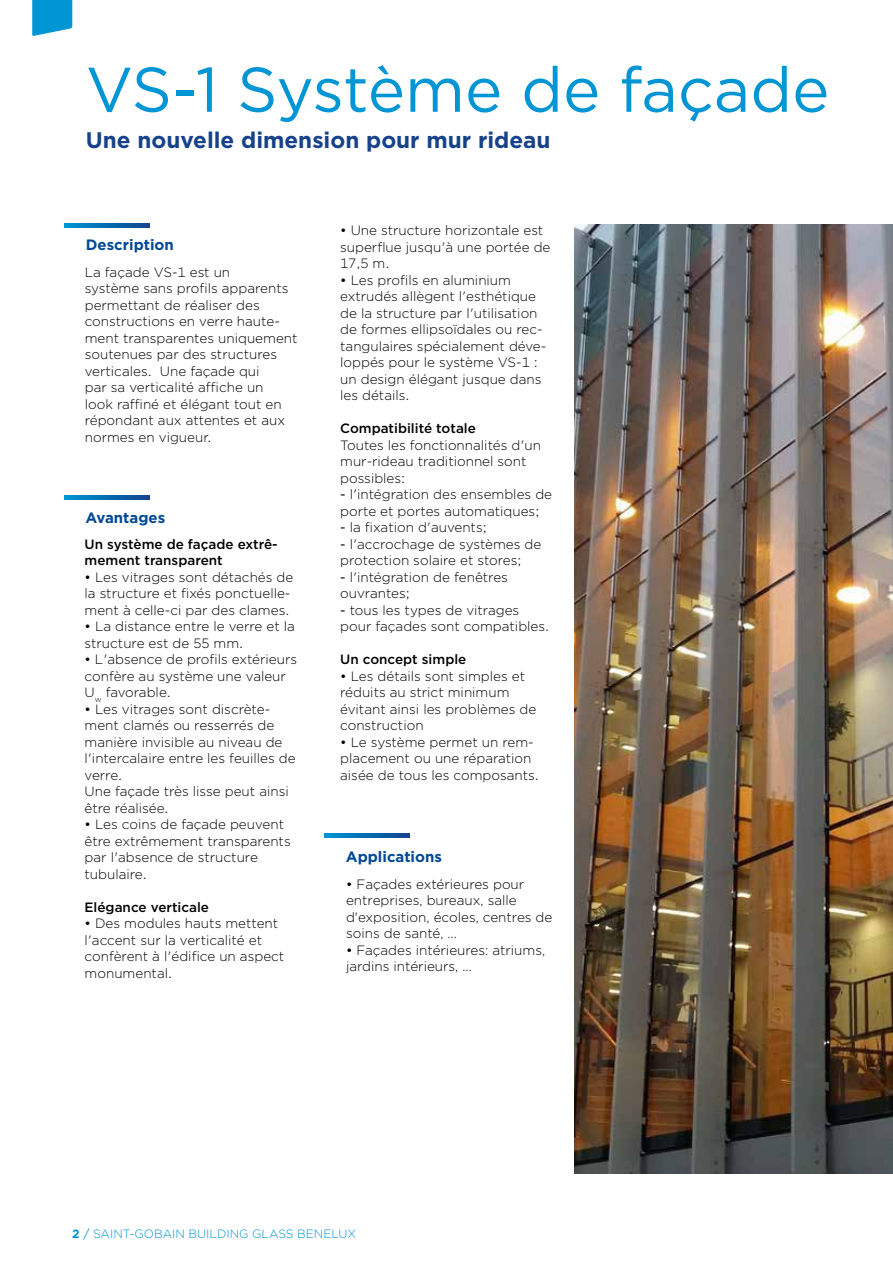
<style>
.page{position:relative;width:893px;height:1263px;background:#fff}
.page>*{position:absolute;margin:0;border:0;box-sizing:border-box;transform-origin:0 0}
.t1{font:63px "Gotham";color:#0095d4}
.t2{font:700 22.5px "Gotham";color:#17428b}
.t3{font:700 15px "Gotham";color:#004996}
.t4{font:300 13.5px/16.5px "Gotham";color:#000}
.t5{font:500 13.5px/16.5px "Gotham";color:#000}
.t6{font:300 12px "Gotham";color:#0095d4}
.s1{font-weight:400}
.s2{font-weight:700}
</style>
<div class="page">
<svg style="left:32px;top:0;width:40px;height:36px"></svg>
<svg style="left:65px;top:223px;width:85px;height:4px"></svg>
<svg style="left:65px;top:495px;width:85px;height:5px"></svg>
<svg style="left:325px;top:833px;width:85px;height:5px"></svg>
<img style="left:574px;top:224px;width:319px;height:950px">
<h1 class="t1" style="left:86px;top:49px;width:745px">VS-1 Système de façade</h1>
<h2 class="t2" style="left:86px;top:125px;width:466px">Une nouvelle dimension pour mur rideau</h2>
<p class="t3" style="left:86px;top:235px;width:90px">Description</p>
<p class="t4" style="left:85px;top:263px;width:214px">La façade VS-1 est un<br>système sans profils apparents permettant de réaliser des constructions en verre haute&shy;ment transparentes uniquement soutenues par des structures verticales. Une façade qui<br>par sa verticalité affiche un<br>look raffiné et élégant tout en répondant aux attentes et aux normes en vigueur.</p>
<p class="t3" style="left:86px;top:507px;width:81px">Avantages</p>
<p class="t5" style="left:85px;top:535px;width:195px">Un système de façade extrê&shy;mement transparent</p>
<p class="t4" style="left:85px;top:568px;width:210px"><span class="s1">•</span> Les vitrages sont détachés de la structure et fixés ponctuelle&shy;ment à celle-ci par des clames.</p>
<p class="t4" style="left:85px;top:618px;width:212px"><span class="s1">•</span> La distance entre le verre et la structure est de 55 mm.</p>
<p class="t4" style="left:85px;top:651px;width:214px"><span class="s1">•</span> L'absence de profils extérieurs confère au système une valeur<br>U<sub>w</sub> favorable.</p>
<p class="t4" style="left:85px;top:700px;width:213px"><span class="s1">•</span> Les vitrages sont discrète&shy;ment clamés ou resserrés de manière invisible au niveau de l'intercalaire entre les feuilles de verre.<br>Une façade très lisse peut ainsi être réalisée.</p>
<p class="t4" style="left:85px;top:816px;width:208px"><span class="s1">•</span> Les coins de façade peuvent être extrêmement transparents par l'absence de structure tubulaire.</p>
<p class="t5" style="left:85px;top:898px;width:126px">Elégance verticale</p>
<p class="t4" style="left:85px;top:915px;width:201px"><span class="s1">•</span> Des modules hauts mettent l'accent sur la verticalité et confèrent à l'édifice un aspect monumental.</p>
<p class="t4" style="left:340px;top:222px;width:212px"><span class="s1">•</span> Une structure horizontale est superflue jusqu'à une portée de<br>17,5 m.</p>
<p class="t4" style="left:340px;top:271px;width:208px"><span class="s1">•</span> Les profils en aluminium extrudés allègent l'esthétique de la structure par l'utilisation de formes ellipsoïdales ou rec&shy;tangulaires spécialement déve&shy;loppés pour le système VS-1 : un design élégant jusque dans les détails.</p>
<p class="t5" style="left:340px;top:420px;width:137px">Compatibilité totale</p>
<p class="t4" style="left:340px;top:436px;width:202px">Toutes les fonctionnalités d'un mur-rideau traditionnel sont possibles:</p>
<p class="t4" style="left:340px;top:486px;width:213px"><span class="s1">-</span> l'intégration des ensembles de porte et portes automatiques;</p>
<p class="t4" style="left:340px;top:519px;width:148px"><span class="s1">-</span> la fixation d'auvents;</p>
<p class="t4" style="left:340px;top:535px;width:203px"><span class="s1">-</span> l'accrochage de systèmes de protection solaire et stores;</p>
<p class="t4" style="left:340px;top:568px;width:169px"><span class="s1">-</span> l'intégration de fenêtres ouvrantes;</p>
<p class="t4" style="left:340px;top:601px;width:211px"><span class="s1">-</span> tous les types de vitrages pour façades sont compatibles.</p>
<p class="t5" style="left:340px;top:651px;width:128px">Un concept simple</p>
<p class="t4" style="left:340px;top:667px;width:198px"><span class="s1">•</span> Les détails sont simples et réduits au strict minimum évitant ainsi les problèmes de construction</p>
<p class="t4" style="left:340px;top:733px;width:200px"><span class="s1">•</span> Le système permet un rem&shy;placement ou une réparation aisée de tous les composants.</p>
<p class="t3" style="left:346px;top:846px;width:98px">Applications</p>
<p class="t4" style="left:346px;top:875px;width:208px"><span class="s1">•</span> Façades extérieures pour entreprises, bureaux, salle d'exposition, écoles, centres de soins de santé, ...</p>
<p class="t4" style="left:346px;top:941px;width:201px"><span class="s1">•</span> Façades intérieures: atriums, jardins intérieurs, ...</p>
<p class="t6" style="left:72px;top:1226px;width:285px"><span class="s2">2</span> <span class="s1">/</span> SAINT-GOBAIN BUILDING GLASS BENELUX</p>
</div>
